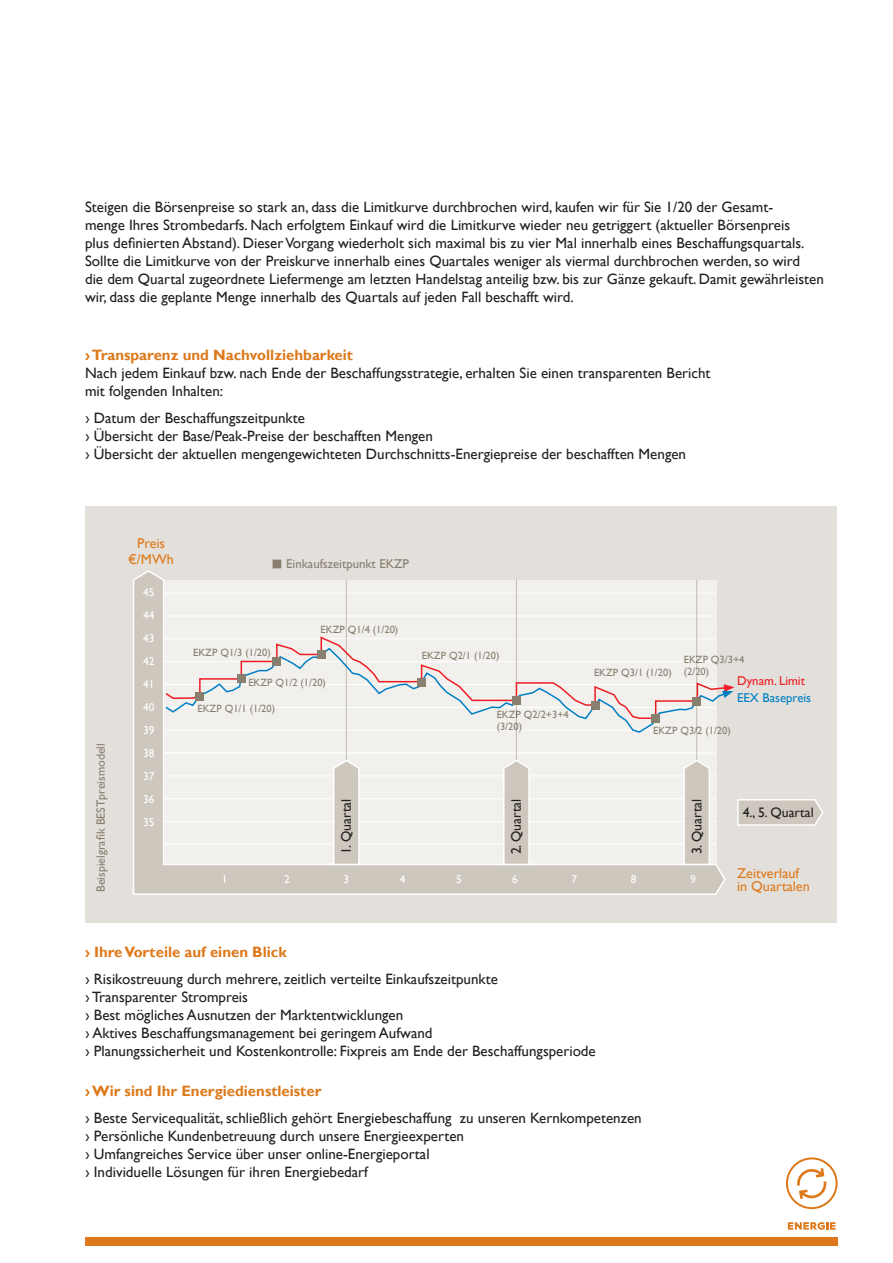
<style>
.page{position:relative;width:893px;height:1263px;background:#fff}
.page>*{position:absolute;margin:0;border:0;box-sizing:border-box;transform-origin:0 0}
.Info_Fließtext{font:15px/18px "Gill Sans";color:#231f20}
.Info_Fließtext-2{font:700 15px "Gill Sans";color:#de791b}
.Info_Fließtext-3{font:14.25px/13.2px "Gill Sans";color:#de791b}
.Info_Fließtext-4{font:13.8px "Gill Sans";color:#231f20}
.Info_Fließtext-5{font:12.75px "Gill Sans";color:#887f6f}
.Info_Fließtext-6{font:12.75px "Gill Sans";color:#007fc5}
.Info_Fließtext-7{font:12.75px "Gill Sans";color:#ee1d23}
.Info_Fließtext-8{font:12px "Gill Sans";color:#887f6f}
.Info_Fließtext-9{font:11.4px "Gill Sans";color:#fff}
.Info_Fließtext-10{font:10.5px/12px "Gill Sans";color:#887f6f}
</style>
<div class="page">
<div style="left:85px;top:506px;width:751px;height:417px;background:#e3e0db"></div>
<div style="left:273px;top:560px;width:8px;height:8px;background:#887f6f"></div>
<svg style="left:133px;top:570px;width:593px;height:325px;background:#e9e7e3"></svg>
<hr style="left:346px;top:580px;width:1px;height:199px;background:#cdc7be">
<hr style="left:516px;top:580px;width:1px;height:199px;background:#cdc7be">
<hr style="left:696px;top:580px;width:1px;height:199px;background:#cdc7be">
<svg style="left:332px;top:759px;width:28px;height:107px;background:#d6d1ca"></svg>
<svg style="left:682px;top:759px;width:29px;height:107px;background:#d7d2cb"></svg>
<svg style="left:737px;top:799px;width:87px;height:27px;background:#d4cfc8"></svg>
<svg style="left:502px;top:759px;width:29px;height:107px;background:#d7d2cb"></svg>
<svg style="left:164px;top:635px;width:562px;height:12px;background:#f1eeeb"></svg>
<svg style="left:164px;top:647px;width:562px;height:87px;background:#ece9e7"></svg>
<svg style="left:722px;top:684px;width:12px;height:14px"></svg>
<div style="left:195px;top:692px;width:8px;height:9px;background:#887f6f"></div>
<div style="left:237px;top:675px;width:9px;height:8px;background:#887f6f"></div>
<div style="left:273px;top:657px;width:8px;height:9px;background:#887f6f"></div>
<div style="left:317px;top:650px;width:8px;height:9px;background:#887f6f"></div>
<div style="left:417px;top:678px;width:9px;height:9px;background:#887f6f"></div>
<div style="left:512px;top:696px;width:9px;height:8px;background:#887f6f"></div>
<div style="left:591px;top:701px;width:8px;height:8px;background:#887f6f"></div>
<div style="left:652px;top:714px;width:8px;height:9px;background:#887f6f"></div>
<div style="left:692px;top:697px;width:9px;height:8px;background:#887f6f"></div>
<svg style="left:788px;top:1222px;width:47px;height:8px"></svg>
<svg style="left:786px;top:1157px;width:52px;height:52px"></svg>
<div style="left:85px;top:1237px;width:753px;height:9px;background:#de791b"></div>
<p class="Info_Fließtext" style="left:85px;top:197px;width:740px">Steigen die Börsenpreise so stark an, dass die Limitkurve durchbrochen wird, kaufen wir für Sie 1/20 der Gesamt-<br>menge Ihres Strombedarfs. Nach erfolgtem Einkauf wird die Limitkurve wieder neu getriggert (aktueller Börsenpreis<br>plus definierten Abstand). Dieser Vorgang wiederholt sich maximal bis zu vier Mal innerhalb eines Beschaffungsquartals.<br>Sollte die Limitkurve von der Preiskurve innerhalb eines Quartales weniger als viermal durchbrochen werden, so wird<br>die dem Quartal zugeordnete Liefermenge am letzten Handelstag anteilig bzw. bis zur Gänze gekauft. Damit gewährleisten wir, dass die geplante Menge innerhalb des Quartals auf jeden Fall beschafft wird.</p>
<p class="Info_Fließtext-2" style="left:85px;top:346px;width:269px">› Transparenz und Nachvollziehbarkeit</p>
<p class="Info_Fließtext" style="left:85px;top:364px;width:627px">Nach jedem Einkauf bzw. nach Ende der Beschaffungsstrategie, erhalten Sie einen transparenten Bericht mit folgenden Inhalten:</p>
<p class="Info_Fließtext" style="left:85px;top:409px;width:221px">› Datum der Beschaffungszeitpunkte</p>
<p class="Info_Fließtext" style="left:85px;top:427px;width:349px">› Übersicht der Base/Peak-Preise der beschafften Mengen</p>
<p class="Info_Fließtext" style="left:85px;top:445px;width:602px">› Übersicht der aktuellen mengengewichteten Durchschnitts-Energiepreise der beschafften Mengen</p>
<p class="Info_Fließtext-8" style="left:94px;top:892px;width:150px;rotate:-90deg">Beispielgrafik BESTpreismodell</p>
<p class="Info_Fließtext-3" style="left:128px;top:535px;width:47px;line-height:16px;text-align:center">Preis €/MWh</p>
<p class="Info_Fließtext-9" style="left:143px;top:585px;width:13px">45</p>
<p class="Info_Fließtext-9" style="left:143px;top:608px;width:13px">44</p>
<p class="Info_Fließtext-9" style="left:143px;top:631px;width:13px">43</p>
<p class="Info_Fließtext-9" style="left:143px;top:654px;width:13px">42</p>
<p class="Info_Fließtext-9" style="left:143px;top:677px;width:13px">41</p>
<p class="Info_Fließtext-9" style="left:143px;top:700px;width:13px">40</p>
<p class="Info_Fließtext-9" style="left:143px;top:723px;width:13px">39</p>
<p class="Info_Fließtext-9" style="left:143px;top:746px;width:13px">38</p>
<p class="Info_Fließtext-9" style="left:143px;top:769px;width:13px">37</p>
<p class="Info_Fließtext-9" style="left:143px;top:792px;width:13px">36</p>
<p class="Info_Fließtext-9" style="left:143px;top:815px;width:13px">35</p>
<p class="Info_Fließtext-5" style="left:286px;top:556px;width:124px">Einkaufszeitpunkt EKZP</p>
<p class="Info_Fließtext-10" style="left:321px;top:623px;width:79px">EKZP Q1/4 (1/20)</p>
<p class="Info_Fließtext-10" style="left:193px;top:647px;width:79px">EKZP Q1/3 (1/20)</p>
<p class="Info_Fließtext-10" style="left:248px;top:676px;width:79px">EKZP Q1/2 (1/20)</p>
<p class="Info_Fließtext-10" style="left:422px;top:649px;width:79px">EKZP Q2/1 (1/20)</p>
<p class="Info_Fließtext-10" style="left:594px;top:666px;width:79px">EKZP Q3/1 (1/20)</p>
<p class="Info_Fließtext-10" style="left:684px;top:653px;width:62px">EKZP Q3/3+4</p>
<p class="Info_Fließtext-10" style="left:684px;top:665px;width:27px">(2/20)</p>
<p class="Info_Fließtext-7" style="left:737px;top:673px;width:69px">Dynam. Limit</p>
<p class="Info_Fließtext-10" style="left:198px;top:703px;width:79px">EKZP Q1/1 (1/20)</p>
<p class="Info_Fließtext-10" style="left:497px;top:709px;width:74px">EKZP Q2/2+3+4 (3/20)</p>
<p class="Info_Fließtext-6" style="left:737px;top:690px;width:76px">EEX Basepreis</p>
<p class="Info_Fließtext-10" style="left:653px;top:724px;width:79px">EKZP Q3/2 (1/20)</p>
<p class="Info_Fließtext-4" style="left:338px;top:854px;width:57px;rotate:-90deg">1. Quartal</p>
<p class="Info_Fließtext-4" style="left:689px;top:854px;width:57px;rotate:-90deg">3. Quartal</p>
<p class="Info_Fließtext-4" style="left:743px;top:804px;width:73px">4., 5. Quartal</p>
<p class="Info_Fließtext-4" style="left:508px;top:854px;width:57px;rotate:-90deg">2. Quartal</p>
<p class="Info_Fließtext-9" style="left:222px;top:872px;width:7px">1</p>
<p class="Info_Fließtext-9" style="left:284px;top:872px;width:7px">2</p>
<p class="Info_Fließtext-9" style="left:344px;top:872px;width:7px">3</p>
<p class="Info_Fließtext-9" style="left:400px;top:872px;width:7px">4</p>
<p class="Info_Fließtext-9" style="left:456px;top:872px;width:7px">5</p>
<p class="Info_Fließtext-9" style="left:512px;top:872px;width:7px">6</p>
<p class="Info_Fließtext-9" style="left:572px;top:872px;width:7px">7</p>
<p class="Info_Fließtext-9" style="left:631px;top:872px;width:7px">8</p>
<p class="Info_Fließtext-9" style="left:690px;top:872px;width:7px">9</p>
<p class="Info_Fließtext-3" style="left:737px;top:866px;width:74px">Zeitverlauf in Quartalen</p>
<p class="Info_Fließtext-2" style="left:85px;top:942px;width:203px">› Ihre Vorteile auf einen Blick</p>
<p class="Info_Fließtext" style="left:85px;top:969px;width:414px">› Risikostreuung durch mehrere, zeitlich verteilte Einkaufszeitpunkte</p>
<p class="Info_Fließtext" style="left:85px;top:987px;width:164px">› Transparenter Strompreis</p>
<p class="Info_Fließtext" style="left:85px;top:1005px;width:320px">› Best mögliches Ausnutzen der Marktentwicklungen</p>
<p class="Info_Fließtext" style="left:85px;top:1023px;width:349px">› Aktives Beschaffungsmanagement bei geringem Aufwand</p>
<p class="Info_Fließtext" style="left:85px;top:1041px;width:512px">› Planungssicherheit und Kostenkontrolle: Fixpreis am Ende der Beschaffungsperiode</p>
<p class="Info_Fließtext-2" style="left:85px;top:1082px;width:238px">› Wir sind Ihr Energiedienstleister</p>
<p class="Info_Fließtext" style="left:85px;top:1109px;width:558px">› Beste Servicequalität, schließlich gehört Energiebeschaffung zu unseren Kernkompetenzen</p>
<p class="Info_Fließtext" style="left:85px;top:1127px;width:380px">› Persönliche Kundenbetreuung durch unsere Energieexperten</p>
<p class="Info_Fließtext" style="left:85px;top:1145px;width:346px">› Umfangreiches Service über unser online-Energieportal</p>
<p class="Info_Fließtext" style="left:85px;top:1163px;width:284px">› Individuelle Lösungen für ihren Energiebedarf</p>
</div>
